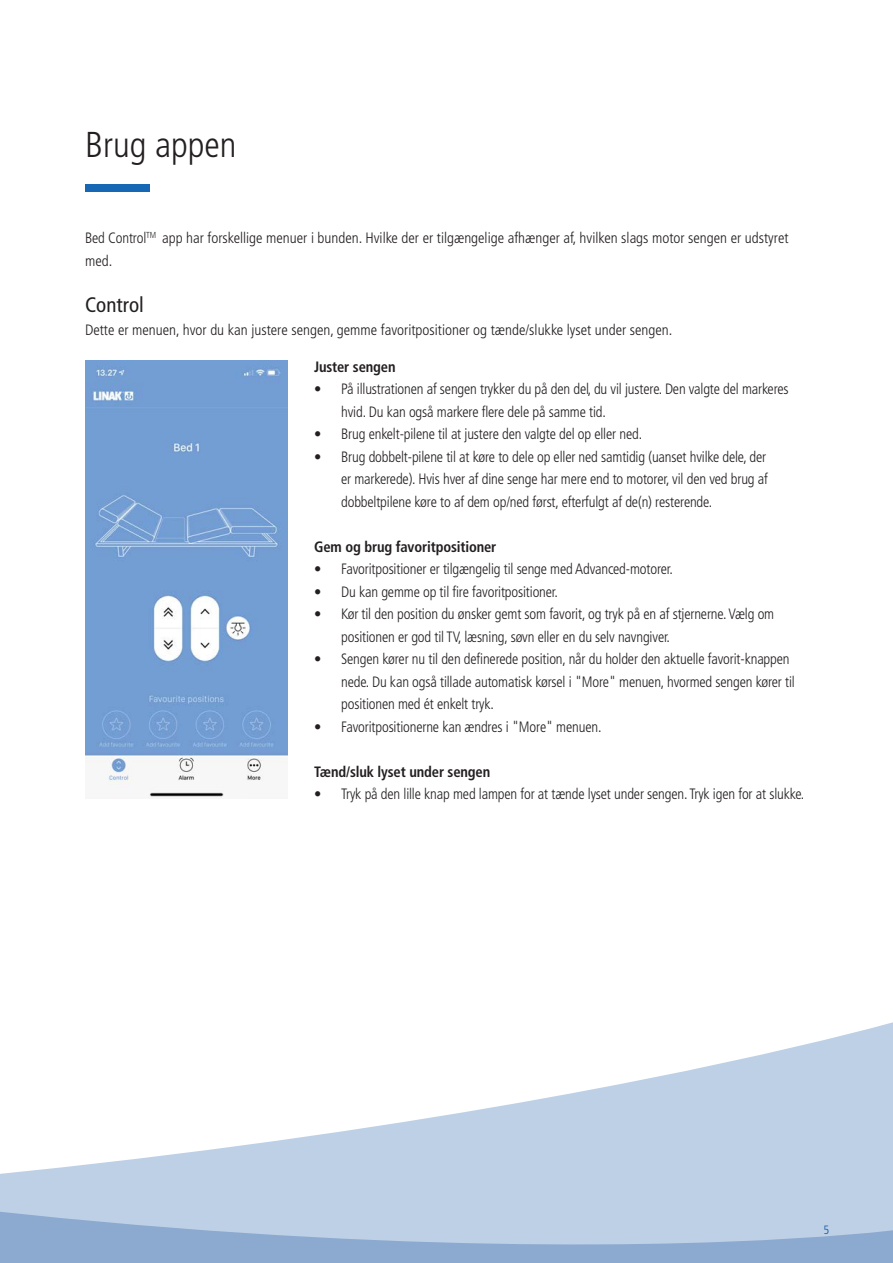
<style>
.page{position:relative;width:893px;height:1263px;background:#fff}
.page>*{position:absolute;margin:0;border:0;box-sizing:border-box;transform-origin:0 0}
._24_pkt_overskrift{font:300 condensed 36px "Frutiger LT Pro";color:#231f20}
.t1{font:condensed 21px "Frutiger LT Pro";color:#231f20}
.t2{font:300 condensed 15px/22.5px "Frutiger LT Pro";letter-spacing:-.01em;color:#231f20}
.t3{font:700 condensed 15px "Frutiger LT Pro";letter-spacing:-.01em;color:#231f20}
.t4{font:300 condensed 12px "Frutiger LT Pro";color:#1768b4}
</style>
<div class="page">
<svg style="left:769px;top:1022px;width:124px;height:31px"></svg>
<svg style="left:0;top:1053px;width:893px;height:210px;fill:#bdd0e6"></svg>
<div style="left:85px;top:184px;width:65px;height:8px;background:#1768b4"></div>
<img style="left:85px;top:360px;width:203px;height:439px">
<p class="_24_pkt_overskrift" style="left:85px;top:124px;width:153px">Brug appen</p>
<p class="t2" style="left:85px;top:227px;width:705px">Bed Control<sup>TM</sup> app har forskellige menuer i bunden. Hvilke der er tilgængelige afhænger af, hvilken slags motor sengen er udstyret med.</p>
<p class="t1" style="left:85px;top:292px;width:60px">Control</p>
<p class="t2" style="left:85px;top:318px;width:589px">Dette er menuen, hvor du kan justere sengen, gemme favoritpositioner og tænde/slukke lyset under sengen.</p>
<p class="t3" style="left:314px;top:358px;width:83px">Juster sengen</p>
<p class="t2" style="left:341px;top:378px;width:449px;text-indent:-27px">• På illustrationen af sengen trykker du på den del, du vil justere. Den valgte del markeres hvid. Du kan også markere flere dele på samme tid.</p>
<p class="t2" style="left:314px;top:423px;width:329px">• Brug enkelt-pilene til at justere den valgte del op eller ned.</p>
<p class="t2" style="left:341px;top:445px;width:428px;text-align:justify;text-indent:-27px">• Brug dobbelt-pilene til at køre to dele op eller ned samtidig (uanset hvilke dele, der er markerede). Hvis hver af dine senge har mere end to motorer, vil den ved brug af dobbeltpilene køre to af dem op/ned først, efterfulgt af de(n) resterende.</p>
<p class="t3" style="left:314px;top:538px;width:184px">Gem og brug favoritpositioner</p>
<p class="t2" style="left:314px;top:558px;width:360px">• Favoritpositioner er tilgængelig til senge med Advanced-motorer.</p>
<p class="t2" style="left:314px;top:580px;width:245px">• Du kan gemme op til fire favoritpositioner.</p>
<p class="t2" style="left:341px;top:603px;width:435px;text-indent:-27px">• Kør til den position du ønsker gemt som favorit, og tryk på en af stjernerne. Vælg om positionen er god til TV, læsning, søvn eller en du selv navngiver.</p>
<p class="t2" style="left:341px;top:648px;width:455px;text-indent:-27px">• Sengen kører nu til den definerede position, når du holder den aktuelle favorit-knappen nede. Du kan også tillade automatisk kørsel i "More" menuen, hvormed sengen kører til positionen med ét enkelt tryk.</p>
<p class="t2" style="left:314px;top:715px;width:289px">• Favoritpositionerne kan ændres i "More" menuen.</p>
<p class="t3" style="left:314px;top:763px;width:178px">Tænd/sluk lyset under sengen</p>
<p class="t2" style="left:314px;top:783px;width:492px">• Tryk på den lille knap med lampen for at tænde lyset under sengen. Tryk igen for at slukke.</p>
<p class="t4" style="left:823px;top:1223px;width:7px">5</p>
</div>
